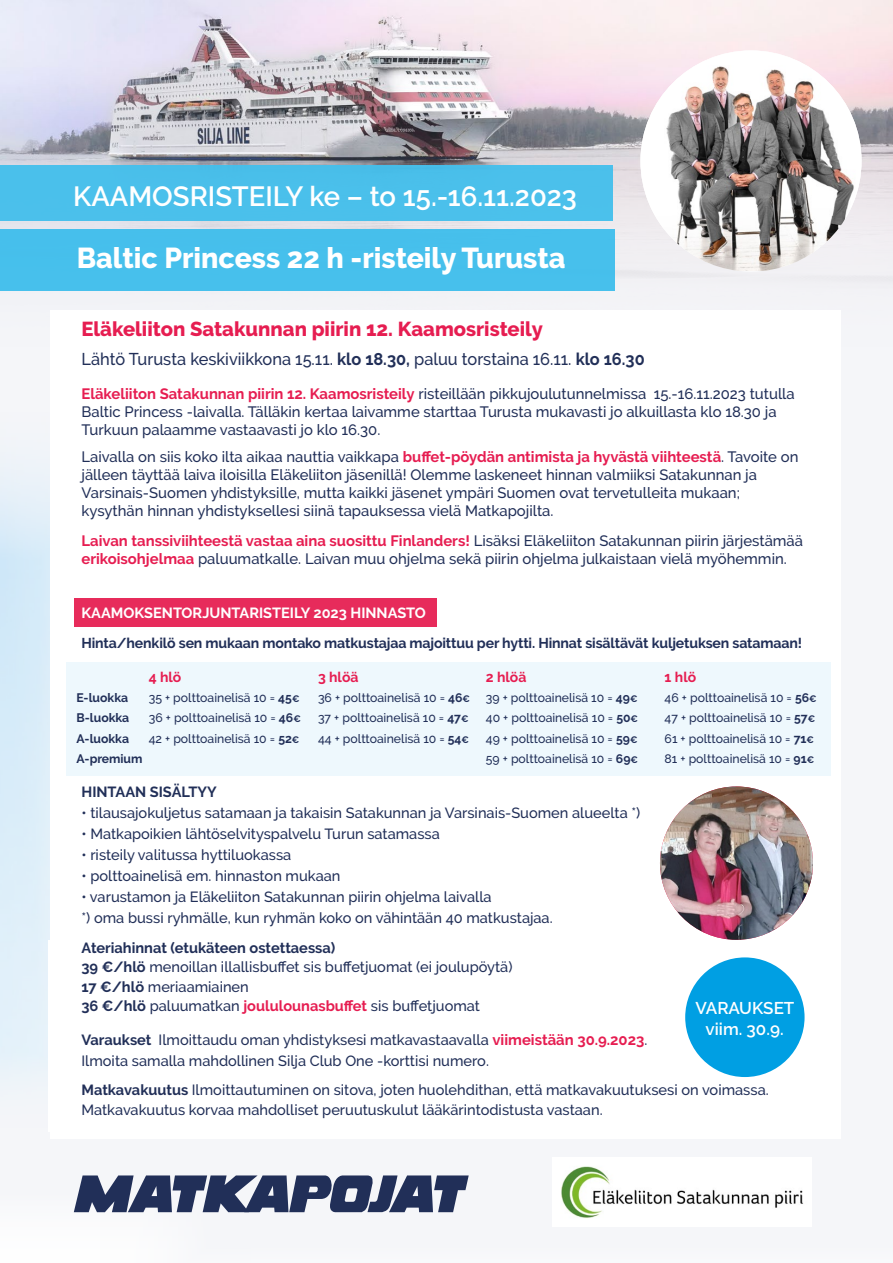
<style>
.page{position:relative;width:893px;height:1263px;background:#fff}
.page>*{position:absolute;margin:0;border:0;box-sizing:border-box;transform-origin:0 0}
.t1{font:800 28.8px "Raleway";color:#fff}
.t2{font:600 27.75px "Raleway";color:#fff}
.t3{font:800 20.1px "Raleway";color:#e61d51}
.t4{font:500 17.1px "Raleway";color:#212f58;scale:.96 1}
.t5{font:600 16.95px/20.4px "Raleway";color:#fff;text-align:center}
.t6{font:500 15px/18px "Raleway";color:#212f58}
.t7{font:500 14.7px/19.5px "Raleway";color:#212f58}
.t8{font:700 14.7px "Raleway";color:#fff}
.t9{font:700 14.7px "Raleway";color:#212f58}
.t10{font:700 14.25px "Raleway";letter-spacing:-.01em;color:#212f58}
.t11{font:700 14.1px "Raleway";color:#e61d51}
.t12{font:500 12.3px "Raleway";color:#212f58}
.t13{font:700 12.3px "Raleway";color:#212f58}
.s1{font-weight:700}
.s2{font-weight:700;color:#e61d51}
.s3{font-weight:700;font-size:9.45px}
.s4{font-weight:700;font-size:15px;color:#e61d51}
</style>
<div class="page">
<svg style="left:0;top:0;width:251px;height:1263px"></svg>
<div style="left:94px;top:19px;width:799px;height:1244px;background:#f5f6f9"></div>
<img style="left:0;top:0;width:893px;height:291px">
<svg style="left:74px;top:1175px;width:395px;height:37px"></svg>
<div style="left:0;top:165px;width:613px;height:56px;background:#4ac0eb"></div>
<div style="left:0;top:230px;width:614px;height:61px;background:#43bfec"></div>
<div style="left:50px;top:310px;width:790px;height:829px;background:#fff"></div>
<div style="left:74px;top:598px;width:363px;height:29px;background:#e72b5b"></div>
<img style="left:640px;top:50px;width:221px;height:221px">
<img style="left:660px;top:786px;width:153px;height:154px;border-radius:77px">
<div style="left:685px;top:957px;width:119px;height:120px;background:#009fe3;border-radius:50%"></div>
<div style="left:66px;top:662px;width:764px;height:114px;background:#eef8fd"></div>
<img style="left:561px;top:1166px;width:242px;height:52px">
<h2 class="t2" style="left:73px;top:180px;width:505px">KAAMOSRISTEILY ke – to 15.-16.11.2023</h2>
<h1 class="t1" style="left:77px;top:241px;width:490px">Baltic Princess 22 h -risteily Turusta</h1>
<h3 class="t3" style="left:81px;top:317px;width:463px">Eläkeliiton Satakunnan piirin 12. Kaamosristeily</h3>
<p class="t4" style="left:81px;top:349px;width:588px">Lähtö Turusta keskiviikkona 15.11. <span class="s1">klo 18.30,</span> paluu torstaina 16.11. <span class="s1">klo 16.30</span></p>
<p class="t6" style="left:81px;top:385px;width:715px"><span class="s2">Eläkeliiton Satakunnan piirin 12. Kaamosristeily</span> risteillään pikkujoulutunnelmissa 15.-16.11.2023 tutulla<br>Baltic Princess -laivalla. Tälläkin kertaa laivamme starttaa Turusta mukavasti jo alkuillasta klo 18.30 ja<br>Turkuun palaamme vastaavasti jo klo 16.30.</p>
<p class="t6" style="left:81px;top:447px;width:718px">Laivalla on siis koko ilta aikaa nauttia vaikkapa <span class="s2">buffet-pöydän antimista ja hyvästä viihteestä</span>. Tavoite on jälleen täyttää laiva iloisilla Eläkeliiton jäsenillä! Olemme laskeneet hinnan valmiiksi Satakunnan ja Varsinais-Suomen yhdistyksille, mutta kaikki jäsenet ympäri Suomen ovat tervetulleita mukaan; kysythän hinnan yhdistyksellesi siinä tapauksessa vielä Matkapojilta.</p>
<p class="t6" style="left:81px;top:532px;width:723px"><span class="s2">Laivan tanssiviihteestä vastaa aina suosittu Finlanders!</span> Lisäksi Eläkeliiton Satakunnan piirin järjestämää <span class="s2">erikoisohjelmaa</span> paluumatkalle. Laivan muu ohjelma sekä piirin ohjelma julkaistaan vielä myöhemmin.</p>
<p class="t8" style="left:81px;top:604px;width:346px">KAAMOKSENTORJUNTARISTEILY 2023 HINNASTO</p>
<p class="t10" style="left:81px;top:635px;width:722px">Hinta/henkilö sen mukaan montako matkustajaa majoittuu per hytti. Hinnat sisältävät kuljetuksen satamaan!</p>
<p class="t11" style="left:149px;top:669px;width:34px">4 hlö</p>
<p class="t11" style="left:318px;top:669px;width:42px">3 hlöä</p>
<p class="t11" style="left:486px;top:669px;width:42px">2 hlöä</p>
<p class="t11" style="left:665px;top:669px;width:33px">1 hlö</p>
<p class="t13" style="left:77px;top:691px;width:53px">E-luokka</p>
<p class="t12" style="left:149px;top:691px;width:152px">35 + polttoainelisä 10 = <span class="s1">45</span><span class="s3">€</span></p>
<p class="t12" style="left:318px;top:691px;width:154px">36 + polttoainelisä 10 = <span class="s1">46</span><span class="s3">€</span></p>
<p class="t12" style="left:486px;top:691px;width:153px">39 + polttoainelisä 10 = <span class="s1">49</span><span class="s3">€</span></p>
<p class="t12" style="left:665px;top:691px;width:154px">46 + polttoainelisä 10 = <span class="s1">56</span><span class="s3">€</span></p>
<p class="t13" style="left:77px;top:711px;width:54px">B-luokka</p>
<p class="t12" style="left:149px;top:711px;width:154px">36 + polttoainelisä 10 = <span class="s1">46</span><span class="s3">€</span></p>
<p class="t12" style="left:318px;top:711px;width:152px">37 + polttoainelisä 10 = <span class="s1">47</span><span class="s3">€</span></p>
<p class="t12" style="left:486px;top:711px;width:154px">40 + polttoainelisä 10 = <span class="s1">50</span><span class="s3">€</span></p>
<p class="t12" style="left:665px;top:711px;width:152px">47 + polttoainelisä 10 = <span class="s1">57</span><span class="s3">€</span></p>
<p class="t13" style="left:77px;top:731px;width:54px">A-luokka</p>
<p class="t12" style="left:149px;top:731px;width:152px">42 + polttoainelisä 10 = <span class="s1">52</span><span class="s3">€</span></p>
<p class="t12" style="left:318px;top:731px;width:152px">44 + polttoainelisä 10 = <span class="s1">54</span><span class="s3">€</span></p>
<p class="t12" style="left:486px;top:731px;width:153px">49 + polttoainelisä 10 = <span class="s1">59</span><span class="s3">€</span></p>
<p class="t12" style="left:665px;top:731px;width:151px">61 + polttoainelisä 10 = <span class="s1">71</span><span class="s3">€</span></p>
<p class="t13" style="left:77px;top:752px;width:67px">A-premium</p>
<p class="t12" style="left:486px;top:752px;width:154px">59 + polttoainelisä 10 = <span class="s1">69</span><span class="s3">€</span></p>
<p class="t12" style="left:665px;top:752px;width:151px">81 + polttoainelisä 10 = <span class="s1">91</span><span class="s3">€</span></p>
<p class="t9" style="left:81px;top:783px;width:137px">HINTAAN SISÄLTYY</p>
<p class="t7" style="left:81px;top:803px;width:560px">• tilausajokuljetus satamaan ja takaisin Satakunnan ja Varsinais-Suomen alueelta *)</p>
<p class="t7" style="left:81px;top:824px;width:360px">• Matkapoikien lähtöselvityspalvelu Turun satamassa</p>
<p class="t7" style="left:81px;top:845px;width:211px">• risteily valitussa hyttiluokassa</p>
<p class="t7" style="left:81px;top:866px;width:261px">• polttoainelisä em. hinnaston mukaan</p>
<p class="t7" style="left:81px;top:886px;width:473px;line-height:21px">• varustamon ja Eläkeliiton Satakunnan piirin ohjelma laivalla<br>*) oma bussi ryhmälle, kun ryhmän koko on vähintään 40 matkustajaa.</p>
<p class="t7" style="left:81px;top:938px;width:433px"><span class="s1">Ateriahinnat (etukäteen ostettaessa)<br>39 €/hlö</span> menoillan illallisbuffet sis buffetjuomat (ei joulupöytä)<br><span class="s1">17 €/hlö</span> meriaamiainen<br><span class="s1">36 €/hlö</span> paluumatkan <span class="s2">joululounasbuffet</span> sis buffetjuomat</p>
<p class="t7" style="left:81px;top:1029px;width:567px;line-height:21px"><span class="s1">Varaukset</span> Ilmoittaudu oman yhdistyksesi matkavastaavalla <span class="s4">viimeistään 30.9.2023</span>.<br>Ilmoita samalla mahdollinen Silja Club One -korttisi numero.</p>
<p class="t7" style="left:81px;top:1080px;width:689px"><span class="s1">Matkavakuutus</span> Ilmoittautuminen on sitova, joten huolehdithan, että matkavakuutuksesi on voimassa.<br>Matkavakuutus korvaa mahdolliset peruutuskulut lääkärintodistusta vastaan.</p>
<p class="t5" style="left:695px;top:998px;width:100px">VARAUKSET viim. 30.9.</p>
</div>
